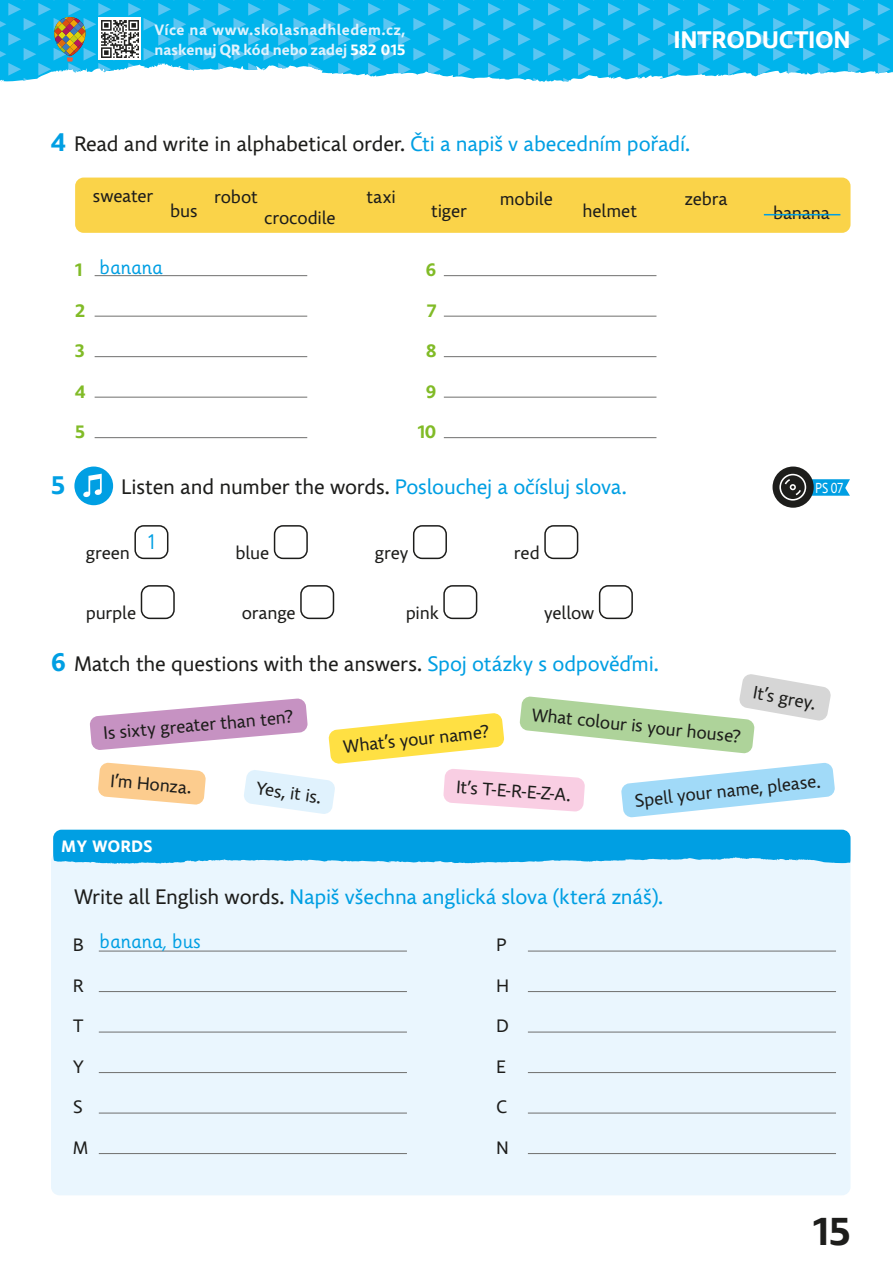
<style>
.page{position:relative;width:893px;height:1263px;background:#fff}
.page>*{position:absolute;margin:0;border:0;box-sizing:border-box;transform-origin:0 0}
.t1{font:700 39px "Comenia Sans";color:#1d1d1b}
.t2{font:700 25.5px "Comenia Sans";color:#009fe3}
.t3{font:700 24px "Comenia Sans";letter-spacing:.02em;color:#fff}
.t4{font:21px "Comenia Sans";letter-spacing:-.01em;color:#1d1d1b}
.t5{font:21px "Comenia Sans";letter-spacing:-.01em;color:#009fe3}
.t6{font:21px "Sassoon Infant CZ VK";color:#009fe3}
.t7{font:18px "Comenia Sans";letter-spacing:-.005em;color:#1d1d1b}
.t8{font:700 18px "Comenia Sans";color:#81bb27}
.t9{font:700 16.5px "Comenia Sans";letter-spacing:.04em;color:#fff}
.t10{font:700 15px/19.5px "Comenia Sans";letter-spacing:.025em;color:#e0f2fd}
.t11{font:14.55px "Comenia Sans";color:#fff;scale:.8 1}
.s1{color:#fff}
.s2{font-weight:700;font-size:25.5px;color:#009fe3}
.s3{color:#009fe3}
.s4{color:#1d1d1b}
</style>
<div class="page">
<svg style="left:0;top:0;width:890px;height:82px;background:#2bbdec"></svg>
<img style="left:99px;top:18px;width:42px;height:42px">
<div style="left:74px;top:467px;width:39px;height:38px;background:#009fe3;border-radius:50%"></div>
<svg style="left:83px;top:474px;width:19px;height:23px"></svg>
<div style="left:75px;top:178px;width:775px;height:55px;background:#fad349;border-radius:9px"></div>
<hr style="left:95px;top:275px;width:212px;height:1px;background:#6f6f6e">
<hr style="left:95px;top:316px;width:212px;height:1px;background:#6f6f6e">
<hr style="left:95px;top:356px;width:212px;height:1px;background:#6f6f6e">
<hr style="left:95px;top:397px;width:212px;height:1px;background:#6f6f6e">
<hr style="left:95px;top:437px;width:212px;height:1px;background:#6f6f6e">
<hr style="left:444px;top:275px;width:212px;height:1px;background:#6f6f6e">
<hr style="left:444px;top:316px;width:212px;height:1px;background:#6f6f6e">
<hr style="left:444px;top:356px;width:212px;height:1px;background:#6f6f6e">
<hr style="left:444px;top:397px;width:212px;height:1px;background:#6f6f6e">
<hr style="left:444px;top:437px;width:212px;height:1px;background:#6f6f6e">
<div style="left:51px;top:853px;width:799px;height:342px;background:#eaf6fe;border-radius:9px"></div>
<svg style="left:53px;top:830px;width:797px;height:34px;background:#15a6e5"></svg>
<hr style="left:99px;top:951px;width:308px;height:1px;background:#6f6f6e">
<hr style="left:528px;top:951px;width:308px;height:1px;background:#6f6f6e">
<hr style="left:99px;top:991px;width:308px;height:1px;background:#6f6f6e">
<hr style="left:528px;top:991px;width:308px;height:1px;background:#6f6f6e">
<hr style="left:99px;top:1032px;width:308px;height:1px;background:#6f6f6e">
<hr style="left:528px;top:1032px;width:308px;height:1px;background:#6f6f6e">
<hr style="left:99px;top:1072px;width:308px;height:1px;background:#6f6f6e">
<hr style="left:528px;top:1072px;width:308px;height:1px;background:#6f6f6e">
<hr style="left:99px;top:1113px;width:308px;height:1px;background:#6f6f6e">
<hr style="left:528px;top:1113px;width:308px;height:1px;background:#6f6f6e">
<hr style="left:99px;top:1153px;width:308px;height:1px;background:#6f6f6e">
<hr style="left:528px;top:1153px;width:308px;height:1px;background:#6f6f6e">
<div style="left:772px;top:467px;width:42px;height:41px;background:#1d1d1b;border-radius:50%"></div>
<svg style="left:779px;top:474px;width:71px;height:27px"></svg>
<div style="left:134px;top:525px;width:34px;height:34px;border:2px solid #1d1d1b;border-radius:9px"></div>
<div style="left:274px;top:525px;width:34px;height:34px;border:2px solid #1d1d1b;border-radius:9px"></div>
<div style="left:413px;top:525px;width:34px;height:34px;border:2px solid #1d1d1b;border-radius:9px"></div>
<div style="left:544px;top:525px;width:34px;height:34px;border:2px solid #1d1d1b;border-radius:9px"></div>
<div style="left:141px;top:585px;width:34px;height:34px;border:2px solid #1d1d1b;border-radius:9px"></div>
<div style="left:300px;top:585px;width:34px;height:34px;border:2px solid #1d1d1b;border-radius:9px"></div>
<div style="left:443px;top:585px;width:34px;height:34px;border:2px solid #1d1d1b;border-radius:9px"></div>
<div style="left:599px;top:585px;width:34px;height:34px;border:2px solid #1d1d1b;border-radius:9px"></div>
<svg style="left:90px;top:674px;width:745px;height:144px"></svg>
<hr style="left:764px;top:214px;width:76px;height:1px;background:#009fe3">
<p class="t10" style="left:154px;top:21px;width:252px">Více na www.skolasnadhledem.cz, naskenuj QR kód nebo zadej <span class="s1">582 015</span></p>
<h3 class="t3" style="left:674px;top:31px;width:178px">INTRODUCTION</h3>
<p class="t4" style="left:51px;top:136px;width:640px"><span class="s2">4</span> Read and write in alphabetical order. <span class="s3">Čti a napiš v abecedním pořadí.</span></p>
<p class="t7" style="left:214px;top:190px;width:45px">robot</p>
<p class="t7" style="left:93px;top:189px;width:62px">sweater</p>
<p class="t7" style="left:366px;top:190px;width:31px">taxi</p>
<p class="t7" style="left:170px;top:204px;width:29px">bus</p>
<p class="t7" style="left:264px;top:211px;width:73px">crocodile</p>
<p class="t8" style="left:75px;top:263px;width:9px">1</p>
<p class="t8" style="left:75px;top:304px;width:12px">2</p>
<p class="t8" style="left:75px;top:344px;width:11px">3</p>
<p class="t8" style="left:75px;top:385px;width:12px">4</p>
<p class="t8" style="left:75px;top:425px;width:11px">5</p>
<p class="t6" style="left:100px;top:259px;width:65px">banana</p>
<p class="t7" style="left:500px;top:192px;width:54px">mobile</p>
<p class="t7" style="left:685px;top:192px;width:44px">zebra</p>
<p class="t7" style="left:431px;top:204px;width:37px">tiger</p>
<p class="t7" style="left:582px;top:204px;width:56px">helmet</p>
<p class="t7" style="left:773px;top:206px;width:58px">banana</p>
<p class="t8" style="left:426px;top:263px;width:12px">6</p>
<p class="t8" style="left:427px;top:304px;width:11px">7</p>
<p class="t8" style="left:426px;top:344px;width:12px">8</p>
<p class="t8" style="left:426px;top:385px;width:12px">9</p>
<p class="t8" style="left:418px;top:425px;width:20px">10</p>
<h2 class="t2" style="left:51px;top:475px;width:15px">5</h2>
<p class="t4" style="left:122px;top:479px;width:507px">Listen and number the words. <span class="s3">Poslouchej a očísluj slova.</span></p>
<p class="t6" style="left:146px;top:534px;width:13px">1</p>
<p class="t7" style="left:86px;top:546px;width:46px">green</p>
<p class="t7" style="left:235px;top:546px;width:35px">blue</p>
<p class="t7" style="left:375px;top:546px;width:35px">grey</p>
<p class="t7" style="left:514px;top:546px;width:27px">red</p>
<p class="t11" style="left:815px;top:483px;width:36px">PS 07</p>
<p class="t7" style="left:86px;top:606px;width:52px">purple</p>
<p class="t7" style="left:242px;top:606px;width:56px">orange</p>
<p class="t7" style="left:406px;top:606px;width:35px">pink</p>
<p class="t7" style="left:544px;top:606px;width:52px">yellow</p>
<p class="t4" style="left:51px;top:656px;width:609px"><span class="s2">6</span> Match the questions with the answers. <span class="s3">Spoj otázky s odpověďmi.</span></p>
<p class="t7" style="left:103px;top:726px;width:191px;rotate:-5deg">Is sixty greater than ten?</p>
<p class="t7" style="left:343px;top:740px;width:148px;rotate:-6deg">What’s your name?</p>
<p class="t7" style="left:533px;top:708px;width:211px;rotate:6deg">What colour is your house?</p>
<p class="t7" style="left:754px;top:686px;width:65px;rotate:10deg">It’s grey.</p>
<p class="t7" style="left:111px;top:774px;width:83px;rotate:5deg">I’m Honza.</p>
<p class="t7" style="left:634px;top:794px;width:188px;rotate:-6deg">Spell your name, please.</p>
<p class="t7" style="left:457px;top:780px;width:116px;rotate:4deg">It’s T-E-R-E-Z-A.</p>
<p class="t7" style="left:257px;top:781px;width:67px;rotate:8deg">Yes, it is.</p>
<p class="t9" style="left:62px;top:840px;width:93px">MY WORDS</p>
<p class="t5" style="left:74px;top:889px;width:590px"><span class="s4">Write all English words.</span> Napiš všechna anglická slova (která znáš).</p>
<p class="t6" style="left:100px;top:933px;width:103px">banana, bus</p>
<p class="t7" style="left:73px;top:939px;width:12px">B</p>
<p class="t7" style="left:496px;top:939px;width:11px">P</p>
<p class="t7" style="left:73px;top:979px;width:12px">R</p>
<p class="t7" style="left:496px;top:979px;width:14px">H</p>
<p class="t7" style="left:73px;top:1020px;width:12px">T</p>
<p class="t7" style="left:496px;top:1020px;width:14px">D</p>
<p class="t7" style="left:73px;top:1060px;width:12px">Y</p>
<p class="t7" style="left:496px;top:1060px;width:11px">E</p>
<p class="t7" style="left:73px;top:1101px;width:11px">S</p>
<p class="t7" style="left:496px;top:1101px;width:12px">C</p>
<p class="t7" style="left:73px;top:1141px;width:16px">M</p>
<p class="t7" style="left:496px;top:1141px;width:14px">N</p>
<h1 class="t1" style="left:813px;top:1217px;width:39px">15</h1>
</div>
